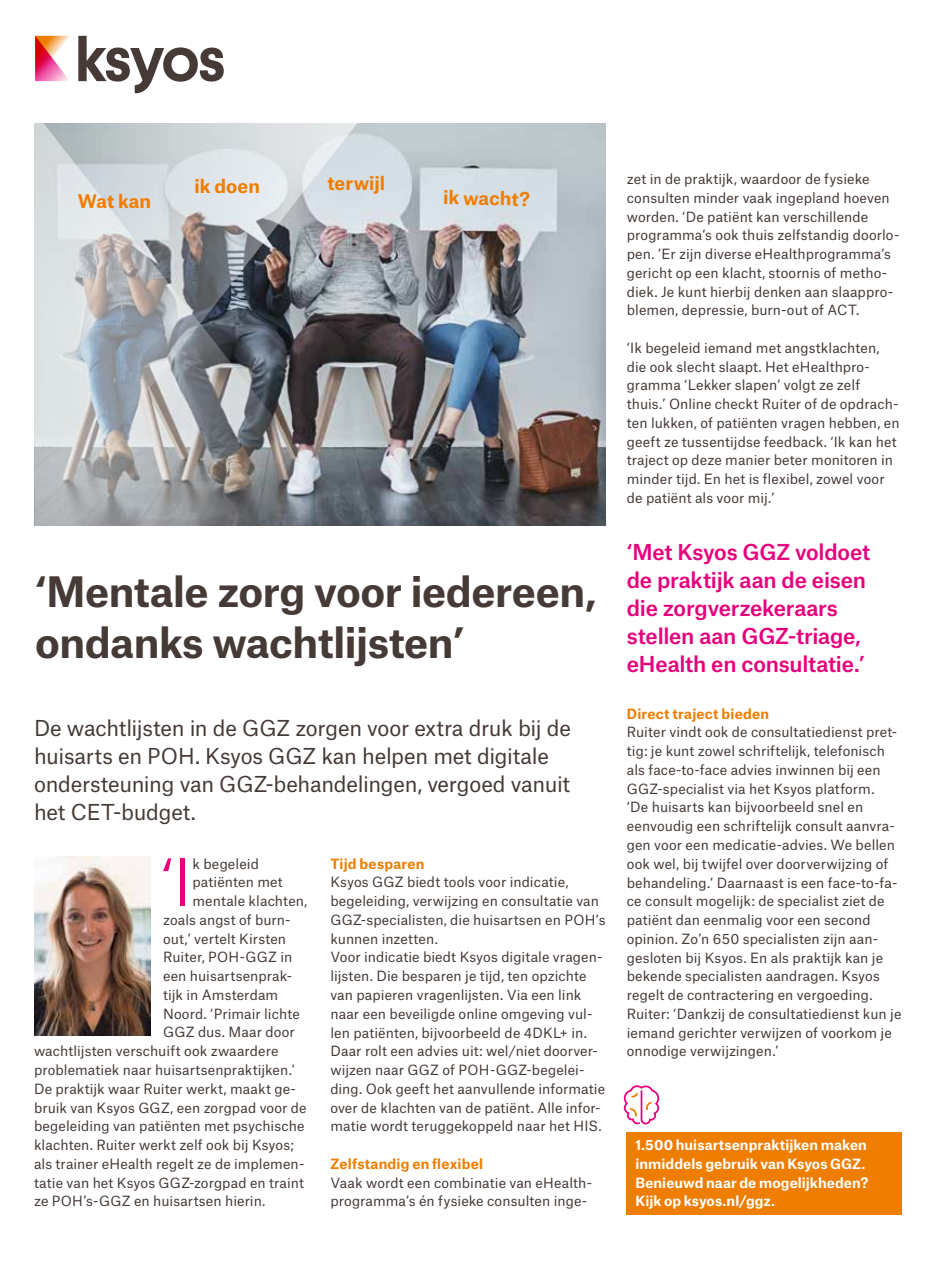
<style>
.page{position:relative;width:936px;height:1276px;background:#fff}
.page>*{position:absolute;margin:0;border:0;box-sizing:border-box;transform-origin:0 0}
.t1{font:300 62.55px "Atlas Grotesk";color:#e6007c}
.t2{font:700 40.05px/51.4px "Atlas Grotesk";letter-spacing:-.01em;color:#453a36}
.t3{font:21px/28px "Atlas Grotesk";letter-spacing:-.015em;color:#453a36}
.t4{font:500 21px/28px "Atlas Grotesk";letter-spacing:-.01em;color:#e6007c}
.t5{font:700 18px "Atlas Grotesk";color:#ef7d00}
.t6{font:13.5px/18.8px "Atlas Grotesk";letter-spacing:.005em;color:#453a36}
.t7{font:700 13.5px/18.8px "Atlas Grotesk";letter-spacing:.005em;color:#fff}
.t8{font:700 13.5px "Atlas Grotesk";letter-spacing:.015em;color:#ef7d00}
</style>
<div class="page">
<div style="left:626px;top:1132px;width:275px;height:83px;background:#ef7d00"></div>
<img style="left:367px;top:123px;width:238px;height:402px">
<svg style="left:78px;top:36px;width:146px;height:57px"></svg>
<svg style="left:35px;top:36px;width:35px;height:45px"></svg>
<svg style="left:34px;top:123px;width:333px;height:402px;background:#a5a9ad"></svg>
<img style="left:34px;top:856px;width:116px;height:179px">
<svg style="left:623px;top:1085px;width:36px;height:39px"></svg>
<h3 class="t5" style="left:78px;top:186px;width:75px">Wat kan</h3>
<h3 class="t5" style="left:194px;top:172px;width:67px">ik doen</h3>
<h3 class="t5" style="left:327px;top:168px;width:59px">terwijl</h3>
<h3 class="t5" style="left:443px;top:183px;width:88px;rotate:1deg">ik wacht?</h3>
<h2 class="t2" style="left:35px;top:561px;width:562px">‘Mentale zorg voor iedereen, ondanks wachtlijsten’</h2>
<h3 class="t3" style="left:34px;top:711px;width:538px">De wachtlijsten in de GGZ zorgen voor extra druk bij de huisarts en POH. Ksyos GGZ kan helpen met digitale ondersteuning van GGZ-behandelingen, vergoed vanuit het CET-budget.</h3>
<h1 class="t1" style="left:160px;top:833px;width:33px">‘I</h1>
<p class="t6" style="left:192px;top:852px;width:68px">k begeleid</p>
<p class="t8" style="left:330px;top:852px;width:96px">Tijd besparen</p>
<p class="t6" style="left:330px;top:871px;width:276px">Ksyos GGZ biedt tools voor indicatie, begeleiding, verwijzing en consultatie van GGZ-specialisten, die huisartsen en POH’s kunnen inzetten.<br>Voor indicatie biedt Ksyos digitale vragen&shy;lijsten. Die besparen je tijd, ten opzichte van papieren vragenlijsten. Via een link naar een beveiligde online omgeving vul&shy;len patiënten, bijvoorbeeld de 4DKL+ in.<br>Daar rolt een advies uit: wel/niet doorver&shy;wijzen naar GGZ of POH-GGZ-begelei&shy;ding. Ook geeft het aanvullende informatie over de klachten van de patiënt. Alle infor&shy;matie wordt teruggekoppeld naar het HIS.</p>
<p class="t8" style="left:330px;top:1152px;width:154px">Zelfstandig en flexibel</p>
<p class="t6" style="left:330px;top:1171px;width:263px">Vaak wordt een combinatie van eHealth&shy;programma’s én fysieke consulten inge-</p>
<p class="t6" style="left:192px;top:871px;width:92px">patiënten met</p>
<p class="t6" style="left:192px;top:890px;width:116px">mentale klachten,</p>
<p class="t6" style="left:163px;top:909px;width:129px">zoals angst of burn-</p>
<p class="t6" style="left:163px;top:927px;width:124px">out,’ vertelt Kirsten</p>
<p class="t6" style="left:163px;top:946px;width:131px">Ruiter, POH-GGZ in</p>
<p class="t6" style="left:163px;top:965px;width:130px">een huisartsenprak-</p>
<p class="t6" style="left:163px;top:984px;width:117px">tijk in Amsterdam</p>
<p class="t6" style="left:163px;top:1002px;width:138px">Noord. ‘Primair lichte</p>
<p class="t6" style="left:163px;top:1021px;width:133px">GGZ dus. Maar door</p>
<p class="t6" style="left:34px;top:1040px;width:246px">wachtlijsten verschuift ook zwaardere</p>
<p class="t6" style="left:34px;top:1059px;width:262px">problematiek naar huisartsenpraktijken.’</p>
<p class="t6" style="left:34px;top:1077px;width:263px">De praktijk waar Ruiter werkt, maakt ge-</p>
<p class="t6" style="left:34px;top:1096px;width:274px">bruik van Ksyos GGZ, een zorgpad voor de</p>
<p class="t6" style="left:34px;top:1115px;width:272px">begeleiding van patiënten met psychische</p>
<p class="t6" style="left:34px;top:1134px;width:261px">klachten. Ruiter werkt zelf ook bij Ksyos;</p>
<p class="t6" style="left:34px;top:1152px;width:272px">als trainer eHealth regelt ze de implemen-</p>
<p class="t6" style="left:34px;top:1171px;width:271px">tatie van het Ksyos GGZ-zorgpad en traint</p>
<p class="t6" style="left:34px;top:1190px;width:233px">ze POH’s-GGZ en huisartsen hierin.</p>
<p class="t6" style="left:626px;top:168px;width:274px">zet in de praktijk, waardoor de fysieke consulten minder vaak ingepland hoeven worden. ‘De patiënt kan verschillende programma’s ook thuis zelfstandig doorlo&shy;pen. ’Er zijn diverse eHealthprogramma’s gericht op een klacht, stoornis of metho&shy;diek. Je kunt hierbij denken aan slaappro&shy;blemen, depressie, burn-out of ACT.</p>
<p class="t6" style="left:626px;top:337px;width:274px">‘Ik begeleid iemand met angstklachten, die ook slecht slaapt. Het eHealthpro&shy;gramma ‘Lekker slapen’ volgt ze zelf thuis.’ Online checkt Ruiter of de opdrach&shy;ten lukken, of patiënten vragen hebben, en geeft ze tussentijdse feedback. ‘Ik kan het traject op deze manier beter monitoren in minder tijd. En het is flexibel, zowel voor de patiënt als voor mij.’</p>
<h3 class="t4" style="left:626px;top:535px;width:245px">‘Met Ksyos GGZ voldoet de praktijk aan de eisen die zorgverzekeraars stellen aan GGZ-triage, eHealth en consultatie.’</h3>
<p class="t8" style="left:626px;top:702px;width:144px">Direct traject bieden</p>
<p class="t6" style="left:626px;top:721px;width:276px">Ruiter vindt ook de consultatiedienst pret&shy;tig: je kunt zowel schriftelijk, telefonisch als face-to-face advies inwinnen bij een GGZ-specialist via het Ksyos platform.<br>‘De huisarts kan bijvoorbeeld snel en eenvoudig een schriftelijk consult aanvra&shy;gen voor een medicatie-advies. We bellen ook wel, bij twijfel over doorverwijzing of behandeling.’ Daarnaast is een face-to-fa&shy;ce consult mogelijk: de specialist ziet de patiënt dan eenmalig voor een second opinion. Zo’n 650 specialisten zijn aan&shy;gesloten bij Ksyos. En als praktijk kan je bekende specialisten aandragen. Ksyos regelt de contractering en vergoeding.<br>Ruiter: ‘Dankzij de consultatiedienst kun je iemand gerichter verwijzen of voorkom je onnodige verwijzingen.’</p>
<p class="t7" style="left:635px;top:1134px;width:235px">1.500 huisartsenpraktijken maken inmiddels gebruik van Ksyos GGZ.<br>Benieuwd naar de mogelijkheden?<br>Kijk op ksyos.nl/ggz.</p>
</div>
